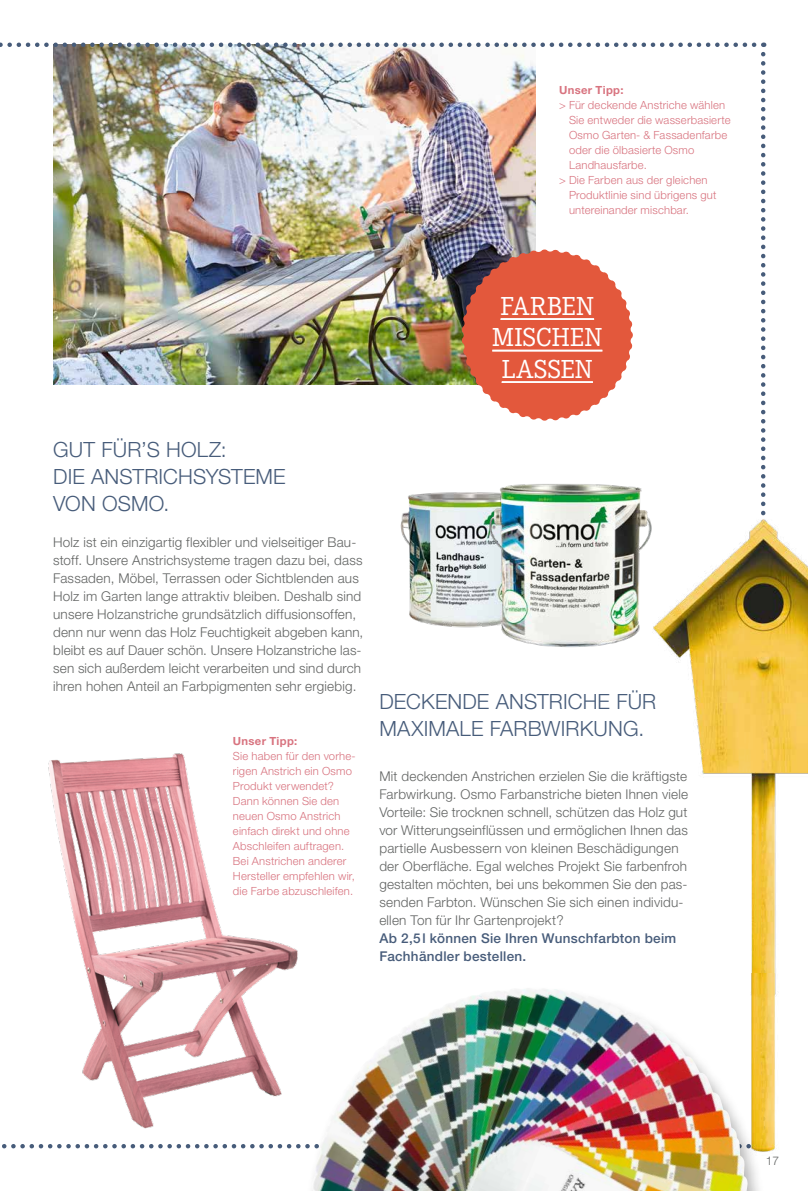
<style>
.page{position:relative;width:808px;height:1191px;background:#fff}
.page>*{position:absolute;margin:0;border:0;box-sizing:border-box;transform-origin:0 0}
.t1{font:27px/31.5px "Corporate E";letter-spacing:.01em;color:#fff;text-align:center}
.t2{font:300 21px/27px "Helvetica Neue";letter-spacing:.005em;color:#475c7a}
.t3{font:300 13.5px/18px "Helvetica Neue";letter-spacing:.015em;color:#626463}
.t4{font:500 13.5px/18px "Helvetica Neue";letter-spacing:.02em;color:#475c7a}
.t5{font:300 12px "Helvetica Neue";color:#626463}
.t6{font:300 11.25px/15px "Helvetica Neue";letter-spacing:.015em;color:#d8737f}
.t7{font:700 11.25px "Helvetica Neue";letter-spacing:.03em;color:#d8737f}
</style>
<div class="page">
<img style="left:53px;top:47px;width:483px;height:338px">
<img style="left:48px;top:753px;width:250px;height:376px">
<img style="left:400px;top:492px;width:76px;height:136px">
<img style="left:476px;top:484px;width:161px;height:163px">
<svg style="left:2px;top:1144px;width:299px;height:4px"></svg>
<svg style="left:761px;top:43px;width:4px;height:418px"></svg>
<svg style="left:0;top:43px;width:754px;height:4px"></svg>
<img style="left:637px;top:464px;width:171px;height:509px">
<img style="left:751px;top:973px;width:25px;height:179px">
<svg style="left:461px;top:249px;width:172px;height:172px"></svg>
<hr style="left:501px;top:318px;width:93px;height:2px;background:#fff">
<hr style="left:500px;top:319px;width:94px;height:1px;background:#fff">
<hr style="left:492px;top:349px;width:110px;height:2px;background:#fff">
<hr style="left:502px;top:381px;width:91px;height:2px;background:#fff">
<div style="left:305px;top:985px;width:462px;height:206px;background:#000;opacity:.3"></div>
<img style="left:311px;top:987px;width:437px;height:204px">
<p class="t7" style="left:559px;top:83px;width:66px">Unser Tipp:</p>
<p class="t6" style="left:559px;top:97px;width:168px">&gt; Für deckende Anstriche wählen</p>
<p class="t6" style="left:569px;top:112px;width:163px">Sie entweder die wasserbasierte</p>
<p class="t6" style="left:569px;top:127px;width:160px">Osmo Garten- &amp; Fassadenfarbe</p>
<p class="t6" style="left:569px;top:142px;width:127px">oder die ölbasierte Osmo</p>
<p class="t6" style="left:569px;top:157px;width:79px">Landhausfarbe.</p>
<p class="t6" style="left:559px;top:172px;width:150px">&gt; Die Farben aus der gleichen</p>
<p class="t6" style="left:569px;top:187px;width:149px">Produktlinie sind übrigens gut</p>
<p class="t6" style="left:569px;top:202px;width:121px">untereinander mischbar.</p>
<h1 class="t1" style="left:492px;top:291px;width:112px">FARBEN<br>MISCHEN<br>LASSEN</h1>
<h2 class="t2" style="left:53px;top:435px;width:234px">GUT FÜR’S HOLZ:<br>DIE ANSTRICHSYSTEME<br>VON OSMO.</h2>
<p class="t3" style="left:53px;top:532px;width:312px">Holz ist ein einzigartig flexibler und vielseitiger Bau&shy;stoff. Unsere Anstrichsysteme tragen dazu bei, dass Fassaden, Möbel, Terrassen oder Sichtblenden aus Holz im Garten lange attraktiv bleiben. Deshalb sind unsere Holzanstriche grundsätzlich diffusionsoffen, denn nur wenn das Holz Feuchtigkeit abgeben kann, bleibt es auf Dauer schön. Unsere Holzanstriche las&shy;sen sich außerdem leicht verarbeiten und sind durch ihren hohen Anteil an Farbpigmenten sehr ergiebig.</p>
<p class="t7" style="left:233px;top:734px;width:66px">Unser Tipp:</p>
<p class="t6" style="left:233px;top:748px;width:124px">Sie haben für den vorhe&shy;rigen Anstrich ein Osmo<br>Produkt verwendet?<br>Dann können Sie den neuen Osmo Anstrich einfach direkt und ohne<br>Abschleifen auftragen.<br>Bei Anstrichen anderer<br>Hersteller empfehlen wir, die Farbe abzuschleifen.</p>
<h2 class="t2" style="left:379px;top:687px;width:278px">DECKENDE ANSTRICHE FÜR<br>MAXIMALE FARBWIRKUNG.</h2>
<p class="t3" style="left:379px;top:766px;width:310px">Mit deckenden Anstrichen erzielen Sie die kräftigste Farbwirkung. Osmo Farbanstriche bieten Ihnen viele Vorteile: Sie trocknen schnell, schützen das Holz gut vor Witterungseinflüssen und ermöglichen Ihnen das partielle Ausbessern von kleinen Beschädigungen der Oberfläche. Egal welches Projekt Sie farbenfroh gestalten möchten, bei uns bekommen Sie den pas&shy;senden Farbton. Wünschen Sie sich einen individu&shy;ellen Ton für Ihr Gartenprojekt?</p>
<p class="t4" style="left:379px;top:929px;width:298px">Ab 2,5 l können Sie Ihren Wunschfarbton beim<br>Fachhändler bestellen.</p>
<p class="t5" style="left:766px;top:1153px;width:15px">17</p>
</div>
